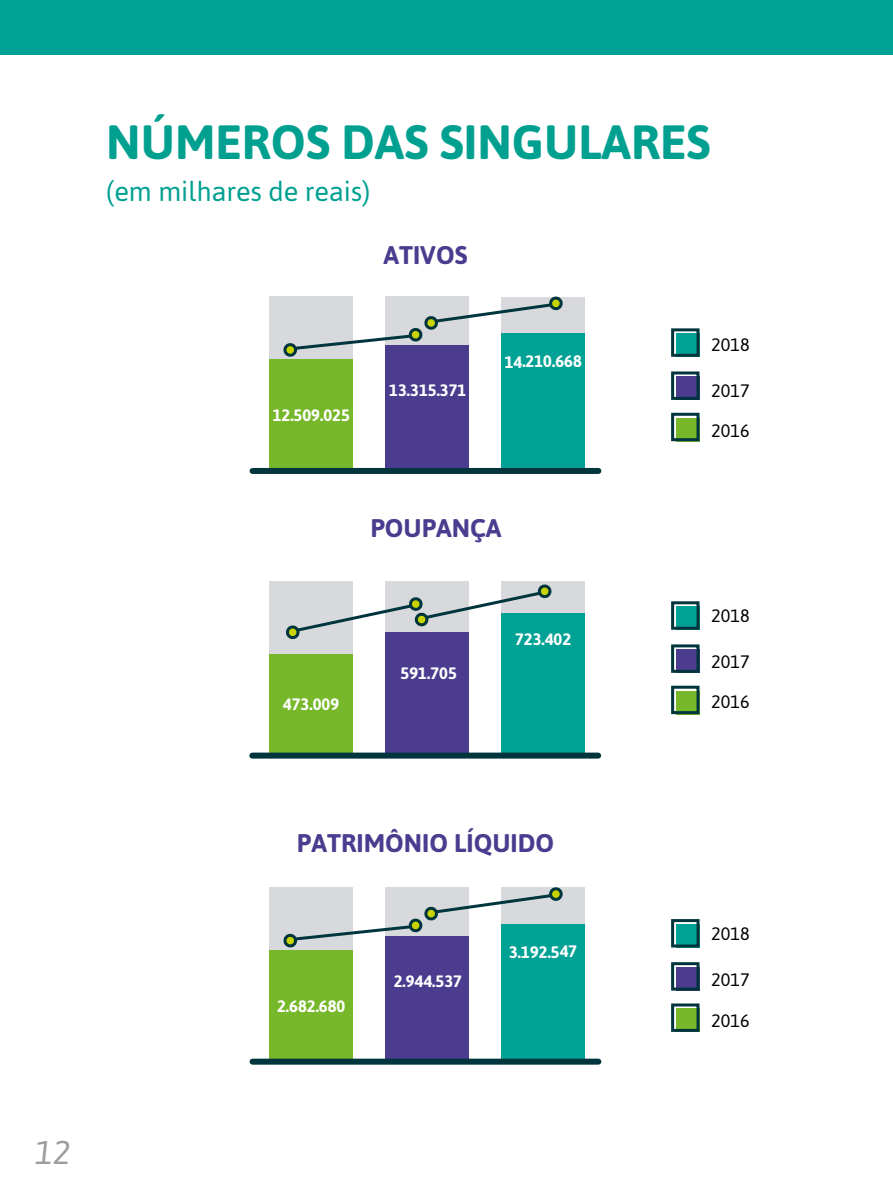
<style>
.page{position:relative;width:893px;height:1191px;background:#fff}
.page>*{position:absolute;margin:0;border:0;box-sizing:border-box;transform-origin:0 0}
.t1{font:700 48px "Asap";color:#00a091}
.t2{font:italic 33px "Asap";color:#9d9d9c}
.t3{font:27px "Asap";color:#00a091}
.t4{font:700 25.5px "Asap";color:#4c3c90}
.t5{font:18px "Asap";color:#000}
.t6{font:700 16.5px "Asap";color:#fff}
</style>
<div class="page">
<div style="left:0;top:0;width:893px;height:54px;background:#00a295"></div>
<div style="left:269px;top:581px;width:84px;height:75px;background:#d8d9dd"></div>
<div style="left:269px;top:654px;width:84px;height:99px;background:#76b82a"></div>
<div style="left:502px;top:581px;width:83px;height:64px;background:#d8d9dd"></div>
<div style="left:386px;top:632px;width:83px;height:123px;background:#4c3c90"></div>
<div style="left:502px;top:613px;width:83px;height:143px;background:#00a295"></div>
<div style="left:252px;top:752px;width:346px;height:6px;background:#00353d"></div>
<div style="left:676px;top:606px;width:23px;height:23px;background:#00a295"></div>
<div style="left:676px;top:650px;width:23px;height:23px;background:#4c3c90"></div>
<div style="left:676px;top:691px;width:23px;height:23px;background:#76b82a"></div>
<div style="left:671px;top:601px;width:28px;height:28px;border:3px solid #00353d"></div>
<div style="left:671px;top:644px;width:28px;height:29px;border:3px solid #00353d"></div>
<div style="left:671px;top:685px;width:28px;height:29px;border:3px solid #00353d"></div>
<div style="left:270px;top:297px;width:83px;height:62px;background:#d8d9dd"></div>
<div style="left:270px;top:359px;width:83px;height:110px;background:#76b82a"></div>
<div style="left:502px;top:297px;width:83px;height:63px;background:#d8d9dd"></div>
<div style="left:386px;top:345px;width:83px;height:126px;background:#4c3c90"></div>
<div style="left:502px;top:334px;width:83px;height:137px;background:#00a295"></div>
<div style="left:253px;top:468px;width:345px;height:6px;background:#00353d"></div>
<div style="left:676px;top:334px;width:23px;height:23px;background:#00a295"></div>
<div style="left:676px;top:377px;width:23px;height:23px;background:#4c3c90"></div>
<div style="left:676px;top:418px;width:23px;height:23px;background:#76b82a"></div>
<div style="left:671px;top:328px;width:28px;height:29px;border:3px solid #00353d"></div>
<div style="left:671px;top:371px;width:28px;height:29px;border:3px solid #00353d"></div>
<div style="left:671px;top:413px;width:28px;height:28px;border:3px solid #00353d"></div>
<svg style="left:282px;top:296px;width:280px;height:63px"></svg>
<svg style="left:286px;top:582px;width:265px;height:59px"></svg>
<div style="left:270px;top:887px;width:83px;height:63px;background:#d8d9dd"></div>
<div style="left:270px;top:950px;width:83px;height:109px;background:#76b82a"></div>
<div style="left:502px;top:887px;width:83px;height:64px;background:#d8d9dd"></div>
<div style="left:386px;top:936px;width:83px;height:125px;background:#4c3c90"></div>
<div style="left:502px;top:924px;width:83px;height:138px;background:#00a295"></div>
<div style="left:253px;top:1058px;width:345px;height:6px;background:#00353d"></div>
<div style="left:676px;top:924px;width:23px;height:23px;background:#00a295"></div>
<div style="left:676px;top:967px;width:23px;height:23px;background:#4c3c90"></div>
<div style="left:676px;top:1008px;width:23px;height:24px;background:#76b82a"></div>
<div style="left:671px;top:919px;width:28px;height:28px;border:3px solid #00353d"></div>
<div style="left:671px;top:962px;width:28px;height:28px;border:3px solid #00353d"></div>
<div style="left:671px;top:1003px;width:28px;height:29px;border:3px solid #00353d"></div>
<svg style="left:283px;top:887px;width:279px;height:62px"></svg>
<h1 class="t1" style="left:106px;top:114px;width:601px">NÚMEROS DAS SINGULARES</h1>
<h3 class="t3" style="left:106px;top:176px;width:266px">(em milhares de reais)</h3>
<h3 class="t4" style="left:383px;top:240px;width:85px">ATIVOS</h3>
<p class="t6" style="left:273px;top:406px;width:79px">12.509.025</p>
<p class="t6" style="left:389px;top:381px;width:79px">13.315.371</p>
<p class="t6" style="left:504px;top:352px;width:79px;rotate:-1deg">14.210.668</p>
<h3 class="t4" style="left:370px;top:513px;width:84px">POU PANÇA</h3>
<p class="t6" style="left:401px;top:663px;width:58px">591.705</p>
<p class="t6" style="left:515px;top:629px;width:58px">723.402</p>
<p class="t5" style="left:711px;top:334px;width:40px">2018</p>
<p class="t5" style="left:711px;top:380px;width:40px">2017</p>
<p class="t5" style="left:711px;top:420px;width:40px">2016</p>
<p class="t5" style="left:711px;top:605px;width:40px">2018</p>
<p class="t5" style="left:711px;top:651px;width:40px">2017</p>
<p class="t6" style="left:283px;top:694px;width:58px">473.009</p>
<p class="t5" style="left:711px;top:691px;width:40px">2016</p>
<h2 class="t2" style="left:35px;top:1133px;width:37px">12</h2>
<h3 class="t4" style="left:297px;top:828px;width:122px">PATRIM ÔNIO</h3>
<h3 class="t4" style="left:454px;top:828px;width:54px">LÍQUIDO</h3>
<p class="t6" style="left:277px;top:996px;width:70px">2.682.680</p>
<p class="t6" style="left:394px;top:971px;width:70px">2.944.537</p>
<p class="t6" style="left:509px;top:943px;width:70px;rotate:-1deg">3.192.547</p>
<p class="t5" style="left:711px;top:923px;width:40px">2018</p>
<p class="t5" style="left:711px;top:969px;width:40px">2017</p>
<p class="t5" style="left:711px;top:1010px;width:40px">2016</p>
</div>
